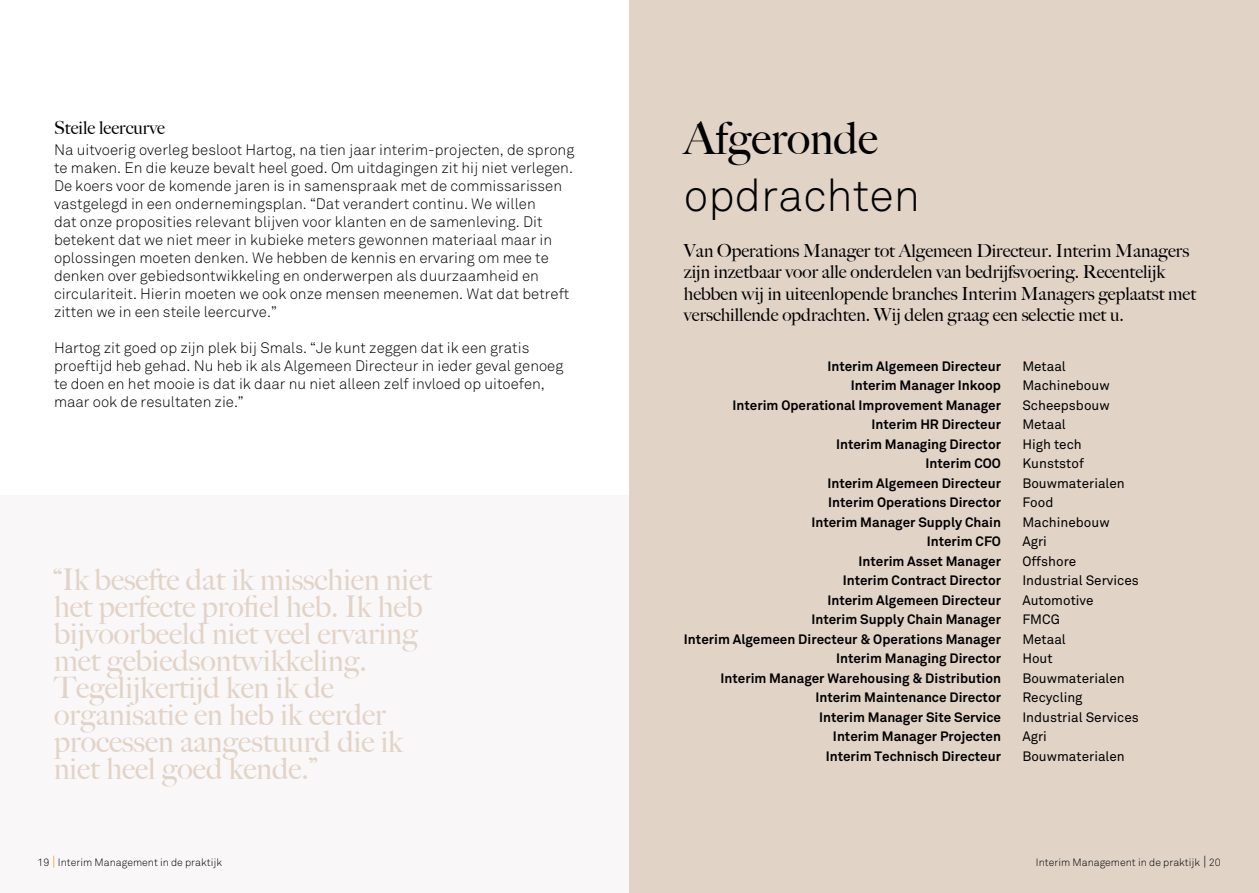
<style>
.page{position:relative;width:1259px;height:893px;background:#fff}
.page>*{position:absolute;margin:0;border:0;box-sizing:border-box;transform-origin:0 0}
.t1{font:300 45px "Akkurat";color:#000}
.t2{font:500 45px "Big Caslon";color:#000}
.t3{font:500 30px/27px "Big Caslon";color:#e2d3c7}
.t4{font:500 18px/21.6px "Big Caslon";color:#000}
.t5{font:300 15px/18px "Akkurat";color:#000}
.t6{font:700 13.5px/19.5px "Akkurat";color:#000;text-align:right}
.t7{font:13.5px/19.5px "Akkurat";color:#000}
.t8{font:300 10.5px "Akkurat";color:#000}
.s1{font-size:13.5px;color:#f28c00}
.s2{font-size:13.5px}
</style>
<div class="page">
<div style="left:0;top:495px;width:629px;height:398px;background:#f9f7f7"></div>
<div style="left:629px;top:0;width:630px;height:893px;background:#e2d3c7"></div>
<p class="t4" style="left:54px;top:116px;width:113px">Steile leercurve</p>
<p class="t5" style="left:54px;top:141px;width:522px">Na uitvoerig overleg besloot Hartog, na tien jaar interim-projecten, de sprong te maken. En die keuze bevalt heel goed. Om uitdagingen zit hij niet verlegen.<br>De koers voor de komende jaren is in samenspraak met de commissarissen vastgelegd in een ondernemingsplan. “Dat verandert continu. We willen<br>dat onze proposities relevant blijven voor klanten en de samenleving. Dit betekent dat we niet meer in kubieke meters gewonnen materiaal maar in oplossingen moeten denken. We hebben de kennis en ervaring om mee te denken over gebiedsontwikkeling en onderwerpen als duurzaamheid en circulariteit. Hierin moeten we ook onze mensen meenemen. Wat dat betreft zitten we in een steile leercurve.”</p>
<p class="t5" style="left:54px;top:339px;width:511px">Hartog zit goed op zijn plek bij Smals. “Je kunt zeggen dat ik een gratis proeftijd heb gehad. Nu heb ik als Algemeen Directeur in ieder geval genoeg te doen en het mooie is dat ik daar nu niet alleen zelf invloed op uitoefen, maar ook de resultaten zie.”</p>
<h2 class="t3" style="left:54px;top:565px;width:379px">“Ik besefte dat ik misschien niet het perfecte profiel heb. Ik heb bijvoorbeeld niet veel ervaring met gebiedsontwikkeling.<br>Tegelijkertijd ken ik de organisatie en heb ik eerder processen aangestuurd die ik niet heel goed kende.”</h2>
<h1 class="t2" style="left:684px;top:101px;width:195px">Afgeronde</h1>
<h1 class="t1" style="left:684px;top:169px;width:237px">opdrachten</h1>
<p class="t4" style="left:684px;top:239px;width:514px">Van Operations Manager tot Algemeen Directeur. Interim Managers zijn inzetbaar voor alle onderdelen van bedrijfsvoering. Recentelijk hebben wij in uiteenlopende branches Interim Managers geplaatst met verschillende opdrachten. Wij delen graag een selectie met u.</p>
<p class="t6" style="left:684px;top:357px;width:319px">Interim Algemeen Directeur<br>Interim Manager Inkoop<br>Interim Operational Improvement Manager<br>Interim HR Directeur<br>Interim Managing Director<br>Interim COO<br>Interim Algemeen Directeur<br>Interim Operations Director<br>Interim Manager Supply Chain<br>Interim CFO<br>Interim Asset Manager<br>Interim Contract Director<br>Interim Algemeen Directeur<br>Interim Supply Chain Manager<br>Interim Algemeen Directeur &amp; Operations Manager<br>Interim Managing Director<br>Interim Manager Warehousing &amp; Distribution<br>Interim Maintenance Director<br>Interim Manager Site Service<br>Interim Manager Projecten<br>Interim Technisch Directeur</p>
<p class="t7" style="left:1022px;top:357px;width:118px">Metaal<br>Machinebouw<br>Scheepsbouw<br>Metaal<br>High tech<br>Kunststof<br>Bouwmaterialen<br>Food<br>Machinebouw<br>Agri<br>Offshore<br>Industrial Services<br>Automotive<br>FMCG<br>Metaal<br>Hout<br>Bouwmaterialen<br>Recycling<br>Industrial Services<br>Agri<br>Bouwmaterialen</p>
<p class="t8" style="left:38px;top:856px;width:186px">19 <span class="s1">|</span> Interim Management in de praktijk</p>
<p class="t8" style="left:1036px;top:856px;width:186px">Interim Management in de praktijk <span class="s2">|</span> 20</p>
</div>
